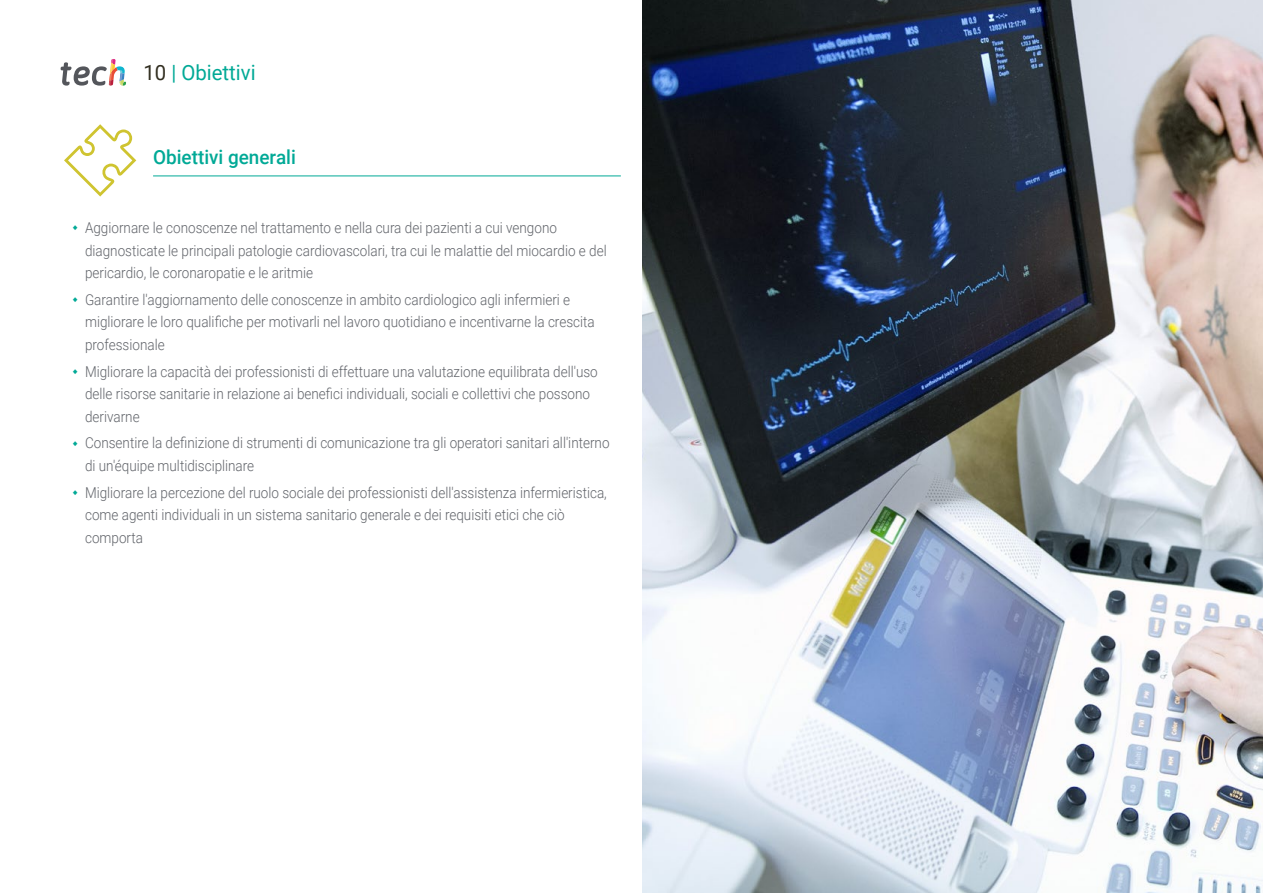
<style>
.page{position:relative;width:1263px;height:893px;background:#fff}
.page>*{position:absolute;margin:0;border:0;box-sizing:border-box;transform-origin:0 0}
.t1{font:21px "Roboto";color:#00a996}
.t2{font:500 19.5px "Roboto";color:#00a996}
.t3{font:300 15px/22.5px "Roboto";color:#61646a;scale:.9 1}
.s1{color:#312e20}
</style>
<div class="page">
<hr style="left:153px;top:176px;width:468px;height:1px;background:#00a996">
<svg style="left:64px;top:124px;width:72px;height:73px"></svg>
<img style="left:642px;top:0;width:621px;height:893px">
<svg style="left:61px;top:59px;width:65px;height:27px"></svg>
<h1 class="t1" style="left:144px;top:57px;width:114px"><span class="s1">10</span> | Obiettivi</h1>
<h2 class="t2" style="left:153px;top:144px;width:144px">Obiettivi generali</h2>
<p class="t3" style="left:85px;top:216px;width:581px">Aggiornare le conoscenze nel trattamento e nella cura dei pazienti a cui vengono diagnosticate le principali patologie cardiovascolari, tra cui le malattie del miocardio e del pericardio, le coronaropatie e le aritmie</p>
<p class="t3" style="left:85px;top:288px;width:568px">Garantire l'aggiornamento delle conoscenze in ambito cardiologico agli infermieri e migliorare le loro qualifiche per motivarli nel lavoro quotidiano e incentivarne la crescita professionale</p>
<p class="t3" style="left:85px;top:359px;width:571px">Migliorare la capacità dei professionisti di effettuare una valutazione equilibrata dell'uso delle risorse sanitarie in relazione ai benefici individuali, sociali e collettivi che possono derivarne</p>
<p class="t3" style="left:85px;top:431px;width:584px">Consentire la definizione di strumenti di comunicazione tra gli operatori sanitari all'interno di un'équipe multidisciplinare</p>
<p class="t3" style="left:85px;top:480px;width:581px">Migliorare la percezione del ruolo sociale dei professionisti dell'assistenza infermieristica, come agenti individuali in un sistema sanitario generale e dei requisiti etici che ciò comporta</p>
</div>
